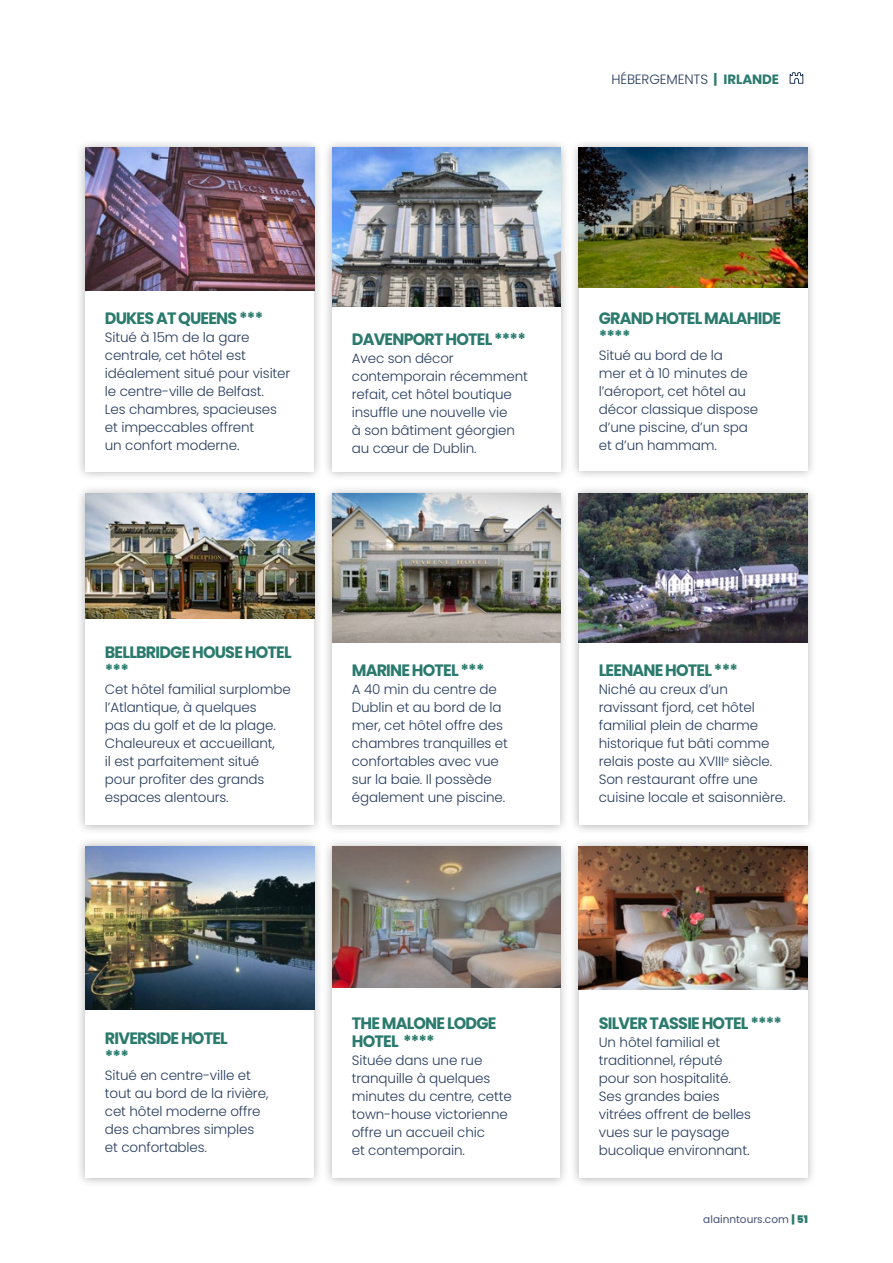
<style>
.page{position:relative;width:893px;height:1263px;background:#fff}
.page>*{position:absolute;margin:0;border:0;box-sizing:border-box;transform-origin:0 0}
.t1{font:700 16.5px/18px "Poppins";letter-spacing:-.05em;color:#2a7a6d}
.t2{font:300 13.5px/18px "Poppins";letter-spacing:-.01em;color:#283d5e}
.t3{font:10.5px "Poppins";color:#435070}
.s1{font-weight:700;color:#2a7a6d}
.s2{font-weight:900;color:#2a7a6d}
</style>
<div class="page">
<svg style="left:789px;top:72px;width:14px;height:12px"></svg>
<div style="left:75px;top:484px;width:248px;height:351px;background:#000;opacity:.3"></div>
<div style="left:85px;top:494px;width:228px;height:331px;background:#fff"></div>
<img style="left:85px;top:493px;width:229px;height:126px">
<div style="left:75px;top:138px;width:248px;height:343px;background:#000;opacity:.3"></div>
<div style="left:85px;top:148px;width:228px;height:323px;background:#fff"></div>
<img style="left:85px;top:147px;width:229px;height:144px">
<div style="left:75px;top:836px;width:248px;height:351px;background:#000;opacity:.3"></div>
<div style="left:85px;top:846px;width:228px;height:332px;background:#fff"></div>
<img style="left:85px;top:846px;width:229px;height:164px">
<div style="left:322px;top:484px;width:247px;height:350px;background:#000;opacity:.3"></div>
<div style="left:332px;top:494px;width:228px;height:331px;background:#fff"></div>
<img style="left:332px;top:493px;width:228px;height:150px">
<div style="left:322px;top:138px;width:248px;height:343px;background:#000;opacity:.3"></div>
<div style="left:332px;top:148px;width:228px;height:323px;background:#fff"></div>
<img style="left:332px;top:147px;width:229px;height:160px">
<div style="left:322px;top:837px;width:247px;height:351px;background:#000;opacity:.3"></div>
<div style="left:332px;top:847px;width:228px;height:331px;background:#fff"></div>
<img style="left:332px;top:846px;width:228px;height:141px">
<div style="left:569px;top:484px;width:248px;height:351px;background:#000;opacity:.3"></div>
<div style="left:579px;top:494px;width:228px;height:331px;background:#fff"></div>
<img style="left:579px;top:493px;width:229px;height:150px">
<div style="left:569px;top:138px;width:248px;height:343px;background:#000;opacity:.3"></div>
<div style="left:579px;top:148px;width:228px;height:323px;background:#fff"></div>
<img style="left:579px;top:147px;width:229px;height:141px">
<div style="left:569px;top:837px;width:248px;height:351px;background:#000;opacity:.3"></div>
<div style="left:579px;top:847px;width:228px;height:331px;background:#fff"></div>
<img style="left:579px;top:846px;width:229px;height:144px">
<p class="t2" style="left:611px;top:70px;width:169px">HÉBERGEMENTS <span class="s1">| IRLANDE</span></p>
<p class="t1" style="left:105px;top:310px;width:160px">DUKES AT QUEENS ***</p>
<p class="t2" style="left:105px;top:329px;width:187px">Situé à 15m de la gare centrale, cet hôtel est idéalement situé pour visiter le centre-ville de Belfast.<br>Les chambres, spacieuses et impeccables offrent<br>un confort moderne.</p>
<p class="t1" style="left:352px;top:330px;width:176px">DAVENPORT HOTEL ****</p>
<p class="t2" style="left:352px;top:349px;width:178px">Avec son décor contemporain récemment refait, cet hôtel boutique insuffle une nouvelle vie<br>à son bâtiment géorgien au cœur de Dublin.</p>
<p class="t1" style="left:599px;top:310px;width:184px">GRAND HOTEL MALAHIDE ****</p>
<p class="t2" style="left:599px;top:347px;width:161px">Situé au bord de la<br>mer et à 10 minutes de l’aéroport, cet hôtel au décor classique dispose d’une piscine, d’un spa et d’un hammam.</p>
<p class="t1" style="left:105px;top:643px;width:188px">BELLBRIDGE HOUSE HOTEL ***</p>
<p class="t2" style="left:105px;top:680px;width:187px">Cet hôtel familial surplombe l’Atlantique, à quelques<br>pas du golf et de la plage.<br>Chaleureux et accueillant,<br>il est parfaitement situé pour profiter des grands espaces alentours.</p>
<p class="t1" style="left:352px;top:661px;width:134px">MARINE HOTEL ***</p>
<p class="t2" style="left:352px;top:680px;width:158px">A 40 min du centre de<br>Dublin et au bord de la mer, cet hôtel offre des chambres tranquilles et confortables avec vue sur la baie. Il possède également une piscine.</p>
<p class="t1" style="left:599px;top:661px;width:141px">LEENANE HOTEL ***</p>
<p class="t2" style="left:599px;top:680px;width:188px">Niché au creux d’un ravissant fjord, cet hôtel familial plein de charme historique fut bâti comme relais poste au XVIII<sup>e</sup> siècle.<br>Son restaurant offre une cuisine locale et saisonnière.</p>
<p class="t1" style="left:105px;top:1029px;width:125px">RIVERSIDE HOTEL ***</p>
<p class="t2" style="left:105px;top:1067px;width:165px">Situé en centre-ville et tout au bord de la rivière, cet hôtel moderne offre des chambres simples et confortables.</p>
<p class="t1" style="left:352px;top:1014px;width:146px">THE MALONE LODGE<br>HOTEL ****</p>
<p class="t2" style="left:352px;top:1051px;width:162px">Située dans une rue tranquille à quelques minutes du centre, cette town-house victorienne offre un accueil chic<br>et contemporain.</p>
<p class="t1" style="left:599px;top:1014px;width:185px">SILVER TASSIE HOTEL ****</p>
<p class="t2" style="left:599px;top:1033px;width:154px">Un hôtel familial et traditionnel, réputé pour son hospitalité.<br>Ses grandes baies vitrées offrent de belles vues sur le paysage bucolique environnant.</p>
<p class="t3" style="left:703px;top:1213px;width:106px">alainntours.com <span class="s2">| 51</span></p>
</div>
